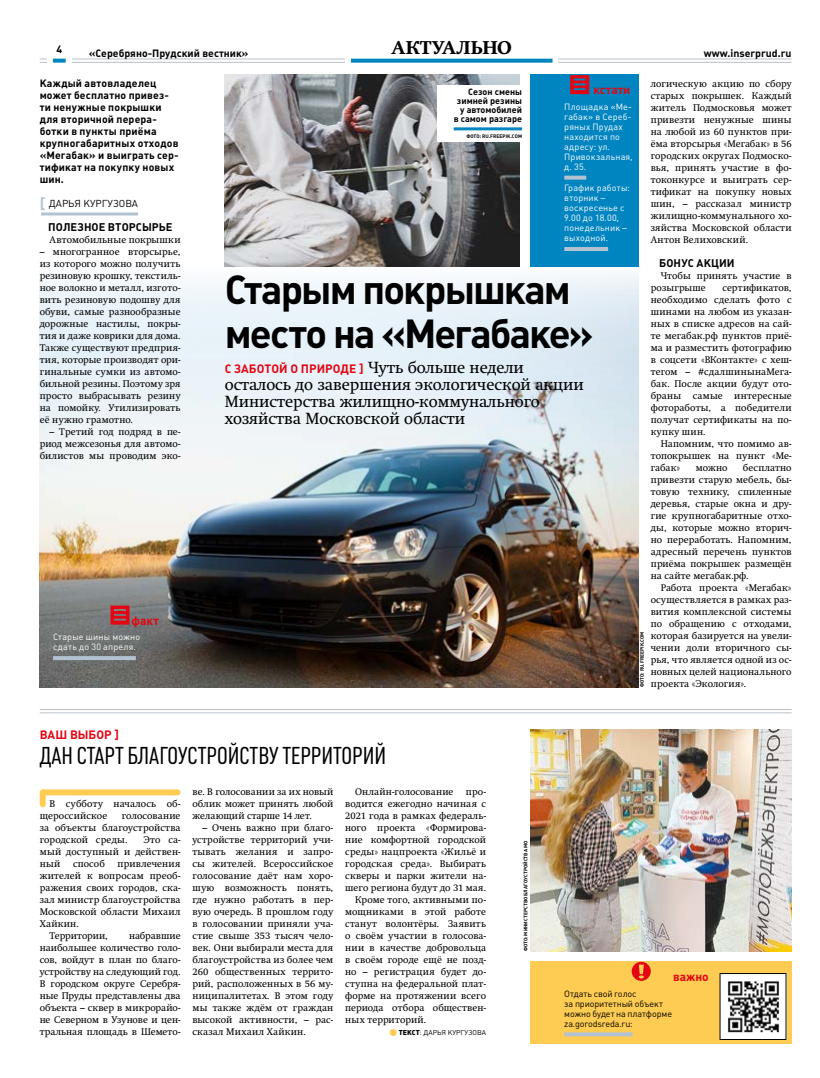
<style>
.page{position:relative;width:820px;height:1078px;background:#fff}
.page>*{position:absolute;margin:0;border:0;box-sizing:border-box;transform-origin:0 0}
.t1{font:700 40px/44px "Plumb C";letter-spacing:-.05em;color:#000}
.t2{font:24px "Plumb Cond";color:#000}
.t3{font:18px "Swift Extra Bold C";letter-spacing:.015em;color:#000}
.t4{font:16px/17px "Swift C";color:#000}
.t5{font:700 12px "Plumb C";color:#e30613}
.t6{font:700 11px "Plumb C";letter-spacing:.005em;color:#000}
.t7{font:700 10.5px/12px "Plumb C";letter-spacing:.015em;color:#000}
.t8{font:10px "Plumb C";color:#000}
.t9{font:9.6px/12px "Swift C";letter-spacing:.015em;color:#000;text-align:justify}
.t10{font:9.6px "Swift C";letter-spacing:-.015em;color:#000}
.t11{font:9px/10px "Plumb C";letter-spacing:.015em;color:#fff}
.t12{font:9px/10px "Plumb C";letter-spacing:-.015em;color:#000}
.t13{font:700 9px/9px "Plumb C";color:#000;text-align:right}
.t14{font:7px "Plumb";color:#000}
.t15{font:700 5px "Plumb C";color:#000}
.s1{font-weight:700;font-size:15px;color:#b3c2d1}
.s2{font-family:"Swift C";font-weight:400;font-size:16px;color:#000}
.s3{font-weight:900}
</style>
<div class="page">
<hr style="left:40px;top:59px;width:751px;height:1px;background:#bac0c8">
<hr style="left:40px;top:62px;width:751px;height:1px;background:#bac0c8">
<div style="left:47px;top:45px;width:24px;height:26px;background:#fff"></div>
<svg style="left:53px;top:59px;width:13px;height:4px"></svg>
<img style="left:40px;top:274px;width:598px;height:413px">
<div style="left:345px;top:40px;width:213px;height:26px;background:#fff"></div>
<svg style="left:351px;top:59px;width:201px;height:4px"></svg>
<div style="left:530px;top:961px;width:261px;height:82px;background:#fecc53"></div>
<svg style="left:564px;top:1032px;width:68px;height:4px"></svg>
<svg style="left:631px;top:961px;width:19px;height:19px"></svg>
<img style="left:721px;top:975px;width:62px;height:62px">
<img style="left:530px;top:729px;width:261px;height:222px">
<div style="left:43px;top:789px;width:134px;height:6px;background:#fecc53"></div>
<div style="left:40px;top:792px;width:6px;height:12px;background:#fecc53"></div>
<hr style="left:40px;top:709px;width:751px;height:1px;background:#bac0c8">
<hr style="left:40px;top:712px;width:751px;height:1px;background:#bac0c8">
<hr style="left:41px;top:212px;width:97px;height:3px;background:#b3c2d1">
<img style="left:225px;top:75px;width:294px;height:192px">
<div style="left:530px;top:75px;width:108px;height:192px;background:#0085c0"></div>
<svg style="left:564px;top:176px;width:22px;height:4px"></svg>
<hr style="left:564px;top:247px;width:44px;height:4px;background:#b3c2d1">
<svg style="left:570px;top:75px;width:19px;height:19px"></svg>
<hr style="left:53px;top:656px;width:83px;height:4px;background:#b3c2d1">
<svg style="left:110px;top:605px;width:19px;height:19px"></svg>
<div style="left:437px;top:85px;width:85px;height:56px;background:#fff"></div>
<hr style="left:453px;top:127px;width:69px;height:3px;background:#0085c0">
<p class="t7" style="left:56px;top:43px;width:7px">4</p>
<h3 class="t3" style="left:391px;top:37px;width:122px">АКТУАЛЬНО</h3>
<p class="t7" style="left:89px;top:47px;width:161px">«Серебряно-Прудский вестник»</p>
<p class="t7" style="left:703px;top:47px;width:89px">www.inserprud.ru</p>
<p class="t7" style="left:40px;top:77px;width:140px">Каждый автовладелец может бесплатно привез&shy;ти ненужные покрышки для вторичной перера&shy;ботки в пункты приёма крупногабаритных отходов «Мегабак» и выиграть сер&shy;тификат на покупку новых шин.</p>
<p class="t8" style="left:40px;top:197px;width:100px"><span class="s1">[</span> ДАРЬЯ КУРГУЗОВА</p>
<p class="t6" style="left:48px;top:220px;width:126px">ПОЛЕЗНОЕ ВТОРСЫРЬЕ</p>
<p class="t9" style="left:50px;top:233px;width:132px">Автомобильные покрышки</p>
<p class="t9" style="left:40px;top:245px;width:142px">– многогранное вторсырье, из которого можно получить резиновую крошку, текстиль&shy;ное волокно и металл, изгото&shy;вить резиновую подошву для обуви, самые разнообразные дорожные настилы, покры&shy;тия и даже коврики для дома.<br>Также существуют предприя&shy;тия, которые производят ори&shy;гинальные сумки из автомо&shy;бильной резины. Поэтому зря просто выбрасывать резину на помойку. Утилизировать её нужно грамотно.</p>
<p class="t9" style="left:40px;top:425px;width:142px;text-indent:10px">– Третий год подряд в пе&shy;риод межсезонья для автомо&shy;билистов мы проводим эко-</p>
<p class="t5" style="left:131px;top:613px;width:29px">факт</p>
<p class="t11" style="left:53px;top:632px;width:88px">Старые шины можно сдать до 30 апреля.</p>
<p class="t13" style="left:453px;top:87px;width:70px">Сезон смены зимней резины у автомобилей в самом разгаре</p>
<p class="t15" style="left:466px;top:133px;width:57px">ФОТО: RU.FREEPIK.COM</p>
<p class="t5" style="left:593px;top:83px;width:38px">кстати</p>
<p class="t11" style="left:564px;top:102px;width:70px">Площадка «Ме&shy;габак» в Сереб&shy;ряных Прудах находится по адресу: ул.<br>Привокзальная, д. 35.</p>
<p class="t11" style="left:564px;top:183px;width:67px">График работы: вторник – воскресенье с<br>9.00 до 18.00, понедельник – выходной.</p>
<h1 class="t1" style="left:225px;top:267px;width:370px">Старым покрышкам место на «Мегабаке»</h1>
<p class="t5" style="left:225px;top:361px;width:301px">С ЗАБОТОЙ О ПРИРОДЕ ] <span class="s2">Чуть больше недели</span></p>
<h3 class="t4" style="left:225px;top:375px;width:360px">осталось до завершения экологической акции<br>Министерства жилищно-коммунального хозяйства Московской области</h3>
<p class="t9" style="left:650px;top:77px;width:142px">логическую акцию по сбору старых покрышек. Каждый житель Подмосковья может привезти ненужные шины на любой из 60 пунктов при&shy;ёма вторсырья «Мегабак» в 56 городских округах Подмоско&shy;вья, принять участие в фо&shy;токонкурсе и выиграть сер&shy;тификат на покупку новых шин, – рассказал министр жилищно-коммунального хо&shy;зяйства Московской области Антон Велиховский.</p>
<p class="t6" style="left:659px;top:256px;width:77px">БОНУС АКЦИИ</p>
<p class="t9" style="left:650px;top:269px;width:142px;text-indent:10px">Чтобы принять участие в розыгрыше</p>
<p class="t9" style="left:650px;top:281px;width:142px;text-indent:72px">сертификатов, необходимо сделать фото с шинами на любом из указан&shy;ных в списке адресов на сай&shy;те мегабак.рф пунктов приё&shy;ма и разместить фотографию в соцсети «ВКонтакте» с хеш&shy;тегом – #сдалшинынаМега&shy;бак. После акции будут ото&shy;браны самые интересные фотоработы, а победители получат сертификаты на по&shy;купку шин.</p>
<p class="t9" style="left:650px;top:437px;width:142px;text-indent:10px">Напомним, что помимо ав&shy;топокрышек на пункт «Ме&shy;габак»</p>
<p class="t9" style="left:650px;top:461px;width:142px;text-indent:92px">бесплатно привезти старую мебель, бы&shy;товую технику, спиленные деревья, старые окна и дру&shy;гие крупногабаритные отхо&shy;ды, которые можно вторич&shy;но переработать. Напомним, адресный перечень пунктов приёма покрышек размещён на сайте мегабак.рф.</p>
<p class="t9" style="left:650px;top:581px;width:142px;text-indent:10px">Работа проекта «Мегабак» осуществляется в рамках раз&shy;вития комплексной системы по обращению с отходами, которая базируется на увели&shy;чении доли вторичного сы&shy;рья, что является одной из ос&shy;новных целей национального проекта «Экология».</p>
<p class="t9" style="left:695px;top:461px;width:33px">можно</p>
<p class="t15" style="left:639px;top:687px;width:57px;rotate:-90deg">ФОТО: RU.FREEPIK.COM</p>
<p class="t5" style="left:40px;top:727px;width:81px">ВАШ ВЫБОР ]</p>
<h2 class="t2" style="left:40px;top:740px;width:347px">ДАН СТАРТ БЛАГОУСТРОЙСТВУ ТЕРРИТОРИЙ</h2>
<p class="t9" style="left:40px;top:797px;width:142px;text-indent:10px">В субботу началось об&shy;щероссийское</p>
<p class="t9" style="left:192px;top:785px;width:142px">ве. В голосовании за их новый облик может принять любой желающий старше 14 лет.</p>
<p class="t9" style="left:192px;top:821px;width:142px;text-indent:10px">– Очень важно при благо&shy;устройстве территорий учи&shy;тывать желания и запро&shy;сы жителей. Всероссийское голосование даёт нам хоро&shy;шую возможность понять, где нужно работать в пер&shy;вую очередь. В прошлом году в голосовании приняли уча&shy;стие свыше 353 тысяч чело&shy;век. Они выбирали места для благоустройства из более чем 260 общественных террито&shy;рий, расположенных в 56 му&shy;ниципалитетах. В этом году мы также ждём от граждан высокой активности, – рас&shy;сказал Михаил Хайкин.</p>
<p class="t9" style="left:355px;top:785px;width:100px">Онлайн-голосование</p>
<p class="t9" style="left:465px;top:785px;width:22px">про-</p>
<p class="t9" style="left:345px;top:797px;width:142px">водится ежегодно начиная с</p>
<p class="t9" style="left:345px;top:809px;width:142px">2021 года в рамках федераль-</p>
<p class="t9" style="left:345px;top:821px;width:142px">ного проекта «Формирова-</p>
<p class="t9" style="left:345px;top:833px;width:142px">ние комфортной городской</p>
<p class="t9" style="left:345px;top:845px;width:142px">среды» нацпроекта «Жильё и</p>
<p class="t9" style="left:345px;top:857px;width:142px">городская среда». Выбирать</p>
<p class="t9" style="left:345px;top:869px;width:142px">скверы и парки жители на-</p>
<p class="t9" style="left:345px;top:881px;width:142px">шего региона будут до 31 мая.</p>
<p class="t9" style="left:355px;top:893px;width:132px">Кроме того, активными по-</p>
<p class="t9" style="left:345px;top:905px;width:142px">мощниками в этой работе</p>
<p class="t9" style="left:345px;top:917px;width:142px">станут волонтёры. Заявить</p>
<p class="t9" style="left:345px;top:929px;width:142px">о своём участии в голосова-</p>
<p class="t9" style="left:345px;top:941px;width:142px">нии в качестве добровольца</p>
<p class="t9" style="left:345px;top:953px;width:142px">в своём городе ещё не позд-</p>
<p class="t9" style="left:345px;top:965px;width:142px">но – регистрация будет до-</p>
<p class="t9" style="left:345px;top:977px;width:142px">ступна на федеральной плат-</p>
<p class="t9" style="left:345px;top:989px;width:142px">форме на протяжении всего</p>
<p class="t9" style="left:345px;top:1001px;width:142px">периода отбора обществен-</p>
<p class="t9" style="left:345px;top:1013px;width:82px">ных территорий.</p>
<p class="t14" style="left:399px;top:1028px;width:89px"><span class="s3">ТЕКСТ</span>: ДАРЬЯ КУРГУЗОВА</p>
<p class="t9" style="left:40px;top:809px;width:142px;text-indent:82px">голосование за объекты благоустройства городской среды.</p>
<p class="t9" style="left:40px;top:833px;width:142px;text-indent:104px">Это са&shy;мый доступный и действен&shy;ный</p>
<p class="t9" style="left:73px;top:857px;width:33px">способ</p>
<p class="t9" style="left:117px;top:857px;width:64px">привлечения</p>
<p class="t9" style="left:40px;top:869px;width:142px">жителей к вопросам преоб-</p>
<p class="t9" style="left:40px;top:881px;width:142px">ражения своих городов, ска-</p>
<p class="t9" style="left:40px;top:893px;width:142px">зал министр благоустройства</p>
<p class="t9" style="left:40px;top:905px;width:142px">Московской области Михаил</p>
<p class="t9" style="left:40px;top:917px;width:41px">Хайкин.</p>
<p class="t10" style="left:50px;top:930px;width:60px">Территории,</p>
<p class="t9" style="left:40px;top:929px;width:142px;text-indent:89px">набравшие наибольшее количество голо&shy;сов, войдут в план по благо&shy;устройству на следующий год.<br>В городском округе Серебря&shy;ные Пруды представлены два объекта – сквер в микрорайо&shy;не Северном в Узунове и цен&shy;тральная площадь в Шемето-</p>
<p class="t15" style="left:522px;top:951px;width:112px;rotate:-90deg">ФОТО: МИНИСТЕРСТВО БЛАГОУСТРОЙСТВА МО</p>
<p class="t5" style="left:672px;top:969px;width:37px">важно</p>
<p class="t12" style="left:564px;top:988px;width:109px">Отдать свой голос<br>за приоритетный объект можно будет на платформе za.gorodsreda.ru:</p>
</div>
